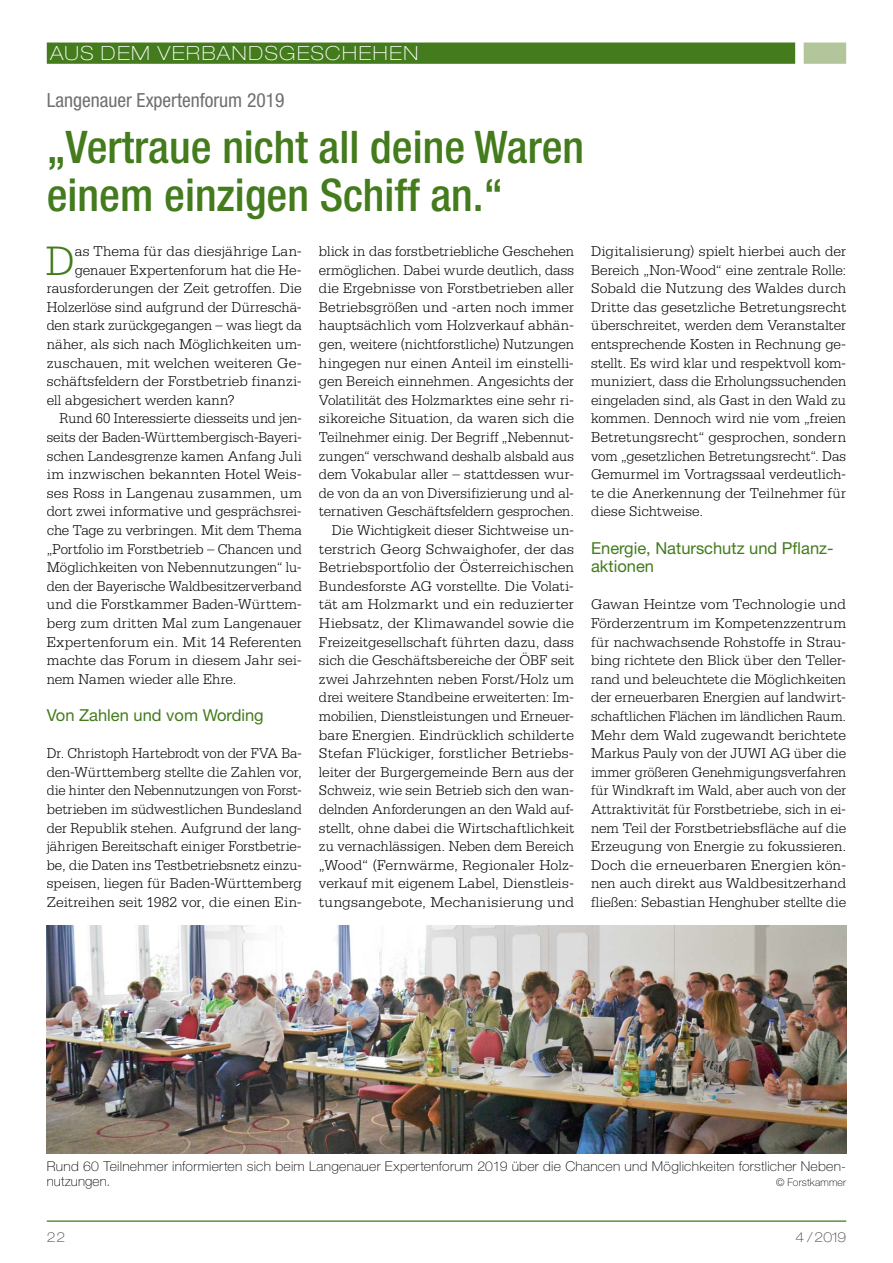
<style>
.page{position:relative;width:893px;height:1263px;background:#fff}
.page>*{position:absolute;margin:0;border:0;box-sizing:border-box;transform-origin:0 0}
.t1{font:500 condensed 45px/48px "Helvetica Neue LT";color:#437b1d}
.t2{font:300 43.5px "Serifa Std";color:#437b1d}
.t3{font:condensed 19.5px "Helvetica Neue LT";color:#6f6f6e}
.t4{font:100 expanded 19.5px "Helvetica Neue LT";letter-spacing:.08em;color:#fff}
.t5{font:16.5px/18.6px "Helvetica Neue LT";color:#437b1d}
.t6{font:300 15px/18.6px "Serifa Std";color:#000;text-align:justify}
.t7{font:300 15px "Serifa Std";letter-spacing:.02em;color:#000}
.t8{font:100 13.5px/15px "Helvetica Neue LT";letter-spacing:.02em;color:#000;scale:1.04 1}
.t9{font:100 expanded 13.5px "Helvetica Neue LT";letter-spacing:.01em;color:#494948}
.t10{font:100 10.5px "Helvetica Neue LT";letter-spacing:.02em;color:#000}
</style>
<div class="page">
<hr style="left:47px;top:1220px;width:799px;height:2px;background:#437b1d">
<div style="left:47px;top:43px;width:748px;height:21px;background:#437b1d"></div>
<div style="left:804px;top:43px;width:42px;height:21px;background:#b2c59b"></div>
<img style="left:47px;top:926px;width:799px;height:227px">
<h3 class="t4" style="left:50px;top:42px;width:369px">AUS DEM VERBANDSGESCHEHEN</h3>
<h3 class="t3" style="left:47px;top:89px;width:239px">Langenauer Expertenforum 2019</h3>
<h1 class="t1" style="left:47px;top:123px;width:539px">„Vertraue nicht all deine Waren einem ein zigen Schiff an.“</h1>
<h2 class="t2" style="left:46px;top:236px;width:30px">D</h2>
<p class="t7" style="left:75px;top:243px;width:229px">as Thema für das diesjährige Lan-</p>
<p class="t6" style="left:319px;top:242px;width:257px;text-align:right">blick in das forstbetriebliche Geschehen ermöglichen. Dabei wurde deutlich, dass die Ergebnisse von Forstbetrieben aller Betriebsgrößen und -arten noch immer hauptsächlich vom Holzverkauf abhän&shy;gen, weitere (nichtforstliche) Nutzungen hingegen nur einen Anteil im einstelli&shy;gen Bereich einnehmen. Angesichts der Volatilität des Holzmarktes eine sehr ri&shy;sikoreiche Situation, da waren sich die Teilnehmer einig. Der Begriff „Nebennut&shy;zungen“ verschwand deshalb alsbald aus dem Vokabular aller – stattdessen wur&shy;de von da an von Diversifizierung und al&shy;ternativen Geschäftsfeldern gesprochen.<br>Die Wichtigkeit dieser Sichtweise un&shy;terstrich Georg Schwaighofer, der das Betriebsportfolio der Österreichischen Bundesforste AG vorstellte. Die Volati&shy;tät am Holzmarkt und ein reduzierter Hiebsatz, der Klimawandel sowie die Freizeitgesellschaft führten dazu, dass sich die Geschäftsbereiche der ÖBF seit zwei Jahrzehnten neben Forst/Holz um drei weitere Standbeine erweiterten: Im&shy;mobilien, Dienstleistungen und Erneuer&shy;bare Energien. Eindrücklich schilderte Stefan Flückiger, forstlicher Betriebs&shy;leiter der Burgergemeinde Bern aus der Schweiz, wie sein Betrieb sich den wan&shy;delnden Anforderungen an den Wald auf&shy;stellt, ohne dabei die Wirtschaftlichkeit zu vernachlässigen. Neben dem Bereich „Wood“ (Fernwärme, Regionaler Holz&shy;verkauf mit eigenem Label, Dienstleis&shy;tungsangebote, Mechanisierung und</p>
<p class="t6" style="left:591px;top:242px;width:257px">Digitalisierung) spielt hierbei auch der Bereich „Non-Wood“ eine zentrale Rolle:<br>Sobald die Nutzung des Waldes durch Dritte das gesetzliche Betretungsrecht überschreitet, werden dem Veranstalter entsprechende Kosten in Rechnung ge&shy;stellt. Es wird klar und respektvoll kom&shy;muniziert, dass die Erholungssuchenden eingeladen sind, als Gast in den Wald zu kommen. Dennoch wird nie vom „freien Betretungsrecht“ gesprochen, sondern vom „gesetzlichen Betretungsrecht“. Das Gemurmel im Vortragssaal verdeutlich&shy;te die Anerkennung der Teilnehmer für diese Sichtweise.</p>
<p class="t6" style="left:75px;top:260px;width:229px">genauer Expertenforum hat die He-</p>
<p class="t6" style="left:47px;top:279px;width:257px">rausforderungen der Zeit getroffen. Die</p>
<p class="t6" style="left:47px;top:298px;width:257px">Holzerlöse sind aufgrund der Dürreschä-</p>
<p class="t6" style="left:47px;top:316px;width:257px">den stark zurückgegangen – was liegt da</p>
<p class="t6" style="left:47px;top:335px;width:257px">näher, als sich nach Möglichkeiten um-</p>
<p class="t6" style="left:47px;top:353px;width:257px">zuschauen, mit welchen weiteren Ge-</p>
<p class="t6" style="left:47px;top:372px;width:257px">schäftsfeldern der Forstbetrieb finanzi-</p>
<p class="t6" style="left:47px;top:391px;width:189px">ell abgesichert werden kann?</p>
<p class="t6" style="left:60px;top:409px;width:244px">Rund 60 Interessierte diesseits und jen-</p>
<p class="t6" style="left:47px;top:428px;width:257px">seits der Baden-Württembergisch-Bayeri-</p>
<p class="t6" style="left:47px;top:446px;width:257px">schen Landesgrenze kamen Anfang Juli</p>
<p class="t6" style="left:47px;top:465px;width:257px">im inzwischen bekannten Hotel Weis-</p>
<p class="t6" style="left:47px;top:484px;width:257px">ses Ross in Langenau zusammen, um</p>
<p class="t6" style="left:47px;top:502px;width:257px">dort zwei informative und gesprächsrei-</p>
<p class="t6" style="left:47px;top:521px;width:257px">che Tage zu verbringen. Mit dem Thema</p>
<p class="t6" style="left:47px;top:539px;width:257px">„Portfolio im Forstbetrieb – Chancen und</p>
<p class="t6" style="left:47px;top:558px;width:257px">Möglichkeiten von Nebennutzungen“ lu-</p>
<p class="t6" style="left:47px;top:577px;width:257px">den der Bayerische Waldbesitzerverband</p>
<p class="t6" style="left:47px;top:595px;width:257px">und die Forstkammer Baden-Württem-</p>
<p class="t6" style="left:47px;top:614px;width:257px">berg zum dritten Mal zum Langenauer</p>
<p class="t6" style="left:47px;top:632px;width:257px">Expertenforum ein. Mit 14 Referenten</p>
<p class="t6" style="left:47px;top:651px;width:257px">machte das Forum in diesem Jahr sei-</p>
<p class="t6" style="left:47px;top:670px;width:191px">nem Namen wieder alle Ehre.</p>
<p class="t5" style="left:47px;top:706px;width:219px">Von Zahlen und vom Wording</p>
<p class="t6" style="left:47px;top:744px;width:257px">Dr. Christoph Hartebrodt von der FVA Ba&shy;den-Württemberg stellte die Zahlen vor, die hinter den Nebennutzungen von Forst&shy;betrieben im südwestlichen Bundesland der Republik stehen. Aufgrund der lang&shy;jährigen Bereitschaft einiger Forstbetrie&shy;be, die Daten ins Testbetriebsnetz einzu&shy;speisen, liegen für Baden-Württemberg Zeitreihen seit 1982 vor, die einen Ein-</p>
<p class="t5" style="left:591px;top:538px;width:244px">Energie, Naturschutz und Pflanz&shy;aktionen</p>
<p class="t6" style="left:591px;top:595px;width:257px">Gawan Heintze vom Technologie und Förderzentrum im Kompetenzzentrum für nachwachsende Rohstoffe in Strau&shy;bing richtete den Blick über den Teller&shy;rand und beleuchtete die Möglichkeiten der erneuerbaren Energien auf landwirt&shy;schaftlichen Flächen im ländlichen Raum.<br>Mehr dem Wald zugewandt berichtete Markus Pauly von der JUWI AG über die immer größeren Genehmigungsverfahren für Windkraft im Wald, aber auch von der Attraktivität für Forstbetriebe, sich in ei&shy;nem Teil der Forstbetriebsfläche auf die Erzeugung von Energie zu fokussieren.<br>Doch die erneuerbaren Energien kön&shy;nen auch direkt aus Waldbesitzerhand fließen: Sebastian Henghuber stellte die</p>
<p class="t8" style="left:47px;top:1159px;width:770px">Rund 60 Teilnehmer informierten sich beim Langenauer Expertenforum 2019 über die Chancen und Möglichkeiten forstlicher Neben&shy;nutzungen.</p>
<p class="t10" style="left:776px;top:1177px;width:72px">© Forstkammer</p>
<p class="t9" style="left:47px;top:1229px;width:20px">22</p>
<p class="t9" style="left:796px;top:1229px;width:52px">4 / 2019</p>
</div>
